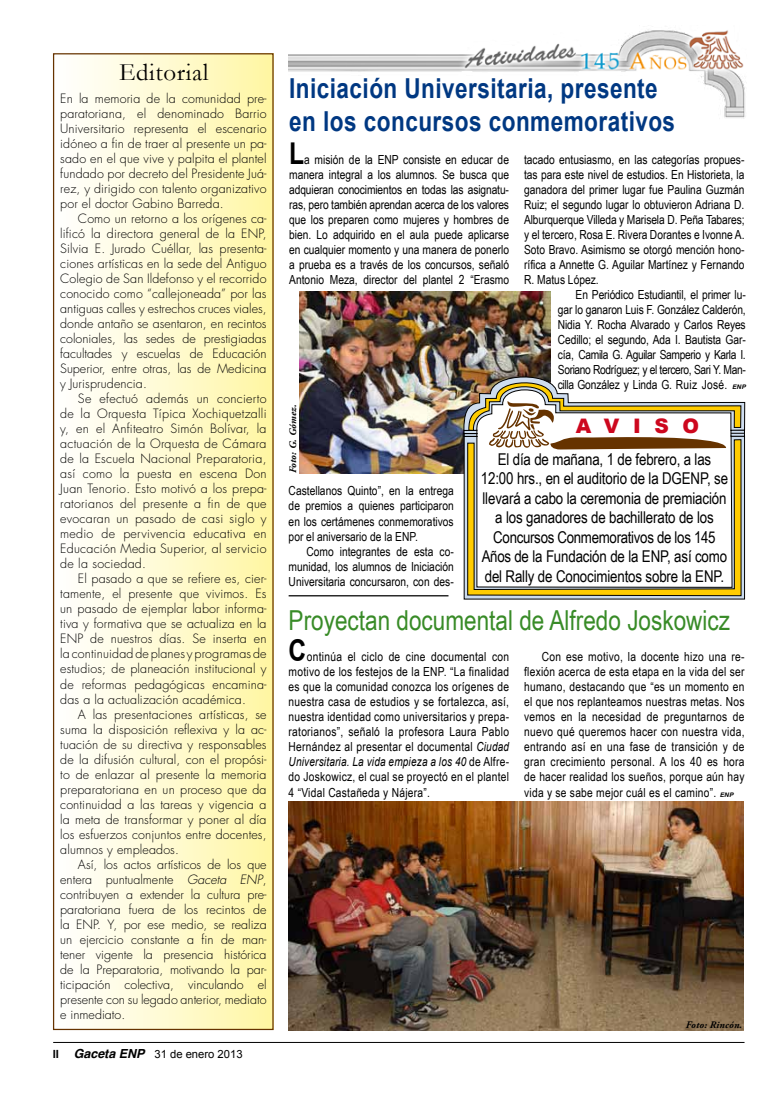
<style>
.page{position:relative;width:780px;height:1101px;background:#fff}
.page>*{position:absolute;margin:0;border:0;box-sizing:border-box;transform-origin:0 0}
.t1{font:700 30px "Arial";color:#000;scale:.82 1}
.t2{font:700 27.5px/33px "Arial";letter-spacing:.02em;color:#003882;scale:.82 1}
.t3{font:27.5px "Arial Narrow";color:#388b27}
.t4{font:25px "Garamond";letter-spacing:.025em;color:#000}
.t5{font:900 20px "Arial";letter-spacing:.68em;color:#cd071e}
.t6{font:16.25px/19.5px "Arial Narrow";letter-spacing:-.01em;color:#000;text-align:center}
.t7{font:300 12.5px/15px "Futura Std";letter-spacing:.01em;color:#000;text-align:justify}
.t8{font:12.5px/15px "Arial Narrow";color:#000;text-align:justify}
.t9{font:12.5px "Arial Narrow";letter-spacing:-.03em;color:#000}
.t10{font:12.5px/15px "Arial Narrow";letter-spacing:.02em;color:#000}
.t11{font:italic 12.5px "Arial";letter-spacing:.02em;color:#000;scale:.8 1}
.t12{font:italic 700 12.5px "Helvetica";color:#000}
.t13{font:11.25px "Arial";color:#000}
.t14{font:italic 700 10px "Adobe Garamond Pro";letter-spacing:.02em;color:#000}
.s1{font-style:italic}
.s2{font-family:"Arial";font-style:normal;font-size:11.25px}
.s3{font-family:"Helvetica";font-weight:700;font-style:italic;font-size:6.25px}
.s4{font-family:"Arial";font-style:italic}
.s5{font-family:"Arial Narrow";font-style:normal}
</style>
<div class="page">
<hr style="left:53px;top:1041px;width:691px;height:1px;background:#000">
<img style="left:299px;top:291px;width:252px;height:183px">
<div style="left:54px;top:54px;width:219px;height:975px;background:linear-gradient(to right,#fff,#fff6a4)"></div>
<div style="left:53px;top:53px;width:220px;height:976px;border:1px solid #630"></div>
<img style="left:288px;top:30px;width:458px;height:89px">
<svg style="left:464px;top:476px;width:280px;height:123px;background:#949faa"></svg>
<svg style="left:467px;top:476px;width:274px;height:119px"></svg>
<svg style="left:463px;top:370px;width:281px;height:106px"></svg>
<hr style="left:288px;top:595px;width:160px;height:1px;background:#000">
<img style="left:288px;top:801px;width:455px;height:228px">
<h3 class="t4" style="left:119px;top:57px;width:91px">Editorial</h3>
<p class="t7" style="left:60px;top:91px;width:208px">En la memoria de la comunidad pre&shy;paratoriana, el denominado Barrio Universitario representa el escenario idóneo a fin de traer al presente un pa&shy;sado en el que vive y palpita el plantel fundado por decreto del Presidente Juá&shy;rez, y dirigido con talento organizativo por el doctor Gabino Barreda.</p>
<p class="t7" style="left:60px;top:211px;width:208px;text-indent:18px">Como un retorno a los orígenes ca&shy;lificó la directora general de la ENP, Silvia E. Jurado Cuéllar, las presenta&shy;ciones artísticas en la sede del Antiguo Colegio de San Ildefonso y el recorrido conocido como “callejoneada” por las antiguas calles y estrechos cruces viales, donde antaño se asentaron, en recintos coloniales, las sedes de prestigiadas facultades y escuelas de Educación Superior, entre otras, las de Medicina y Jurisprudencia.</p>
<p class="t7" style="left:60px;top:391px;width:208px;text-indent:18px">Se efectuó además un concierto de la Orquesta Típica Xochiquetzalli y, en el Anfiteatro Simón Bolívar, la actuación de la Orquesta de Cámara de la Escuela Nacional Preparatoria, así como la puesta en escena Don Juan Tenorio. Esto motivó a los prepa&shy;ratorianos del presente a fin de que evocaran un pasado de casi siglo y medio de pervivencia educativa en Educación Media Superior, al servicio de la sociedad.</p>
<p class="t7" style="left:60px;top:571px;width:208px;text-indent:18px">El pasado a que se refiere es, cier&shy;tamente, el presente que vivimos. Es un pasado de ejemplar labor informa&shy;tiva y formativa que se actualiza en la ENP de nuestros días. Se inserta en la continuidad de planes y programas de estudios; de planeación institucional y de reformas pedagógicas encamina&shy;das a la actualización académica.</p>
<p class="t7" style="left:60px;top:706px;width:208px;text-indent:18px">A las presentaciones artísticas, se suma la disposición reflexiva y la ac&shy;tuación de su directiva y responsables de la difusión cultural, con el propósi&shy;to de enlazar al presente la memoria preparatoriana en un proceso que da continuidad a las tareas y vigencia a la meta de transformar y poner al día los esfuerzos conjuntos entre docentes, alumnos y empleados.</p>
<p class="t7" style="left:60px;top:856px;width:208px;text-indent:18px">Así, los actos artísticos de los que entera puntualmente <span class="s1">Gaceta ENP</span>, contribuyen a extender la cultura pre&shy;paratoriana fuera de los recintos de la ENP. Y, por ese medio, se realiza un ejercicio constante a fin de man&shy;tener vigente la presencia histórica de la Preparatoria, motivando la par&shy;ticipación colectiva, vinculando el presente con su legado anterior, mediato e inmediato.</p>
<p class="t12" style="left:53px;top:1043px;width:76px"><span class="s2">II</span> Gaceta ENP</p>
<p class="t13" style="left:154px;top:1046px;width:90px">31 de enero 2013</p>
<h2 class="t2" style="left:289px;top:73px;width:472px">Iniciación Universitaria, presente en los concursos conmemorativos</h2>
<h1 class="t1" style="left:289px;top:133px;width:20px">L</h1>
<p class="t8" style="left:289px;top:151px;width:221px;text-indent:15px">a misión de la ENP consiste en educar de manera integral a los alumnos. Se busca que adquieran conocimientos en todas las asignatu&shy;ras, pero también aprendan acerca de los valores que los preparen como mujeres y hombres de bien. Lo adquirido en el aula puede aplicarse en cualquier momento y una manera de ponerlo a prueba es a través de los concursos, señaló Antonio Meza, director del plantel 2 “Erasmo</p>
<p class="t8" style="left:524px;top:151px;width:222px">tacado entusiasmo, en las categorías propues-</p>
<p class="t8" style="left:524px;top:166px;width:222px">tas para este nivel de estudios. En Historieta, la</p>
<p class="t8" style="left:524px;top:181px;width:222px">ganadora del primer lugar fue Paulina Guzmán</p>
<p class="t8" style="left:524px;top:196px;width:222px">Ruiz; el segundo lugar lo obtuvieron Adriana D.</p>
<p class="t8" style="left:524px;top:211px;width:222px">Alburquerque Villeda y Marisela D. Peña Tabares;</p>
<p class="t8" style="left:524px;top:226px;width:222px">y el tercero, Rosa E. Rivera Dorantes e Ivonne A.</p>
<p class="t8" style="left:524px;top:241px;width:222px">Soto Bravo. Asimismo se otorgó mención hono-</p>
<p class="t8" style="left:524px;top:256px;width:222px">rífica a Annette G. Aguilar Martínez y Fernando</p>
<p class="t8" style="left:524px;top:271px;width:76px">R. Matus López.</p>
<p class="t8" style="left:575px;top:287px;width:172px">En Periódico Estudiantil, el primer lu-</p>
<p class="t8" style="left:558px;top:302px;width:189px">gar lo ganaron Luis F. González Calderón,</p>
<p class="t8" style="left:558px;top:317px;width:189px">Nidia Y. Rocha Alvarado y Carlos Reyes</p>
<p class="t8" style="left:558px;top:332px;width:189px">Cedillo; el segundo, Ada I. Bautista Gar-</p>
<p class="t9" style="left:558px;top:345px;width:189px">cía, Camila G. Aguilar Samperio y Karla I.</p>
<p class="t9" style="left:558px;top:360px;width:189px">Soriano Rodríguez; y el tercero, Sari Y. Man-</p>
<p class="t8" style="left:558px;top:377px;width:189px">cilla González y Linda G. Ruiz José. <span class="s3">enp</span></p>
<p class="t14" style="left:287px;top:473px;width:70px;rotate:-90deg">Foto: G. Gómez.</p>
<p class="t8" style="left:288px;top:483px;width:167px">Castellanos Quinto”, en la entrega de premios a quienes participaron en los certámenes conmemorativos por el aniversario de la ENP.</p>
<p class="t8" style="left:288px;top:543px;width:167px;text-indent:18px">Como integrantes de esta co&shy;munidad, los alumnos de Iniciación Universitaria concursaron, con des-</p>
<h3 class="t5" style="left:575px;top:411px;width:125px">AVISO</h3>
<p class="t6" style="left:481px;top:448px;width:249px">El día de mañana, 1 de febrero, a las 12:00 hrs., en el auditorio de la DGENP, se llevará a cabo la ceremonia de premiación a los ganadores de bachillerato de los Concursos Conmemorativos de los 145<br>Años de la Fundación de la ENP, así como del Rally de Conocimientos sobre la ENP.</p>
<h2 class="t3" style="left:288px;top:600px;width:443px">Proyectan documental de Alfredo Joskowicz</h2>
<h1 class="t1" style="left:288px;top:630px;width:23px">C</h1>
<p class="t8" style="left:524px;top:649px;width:222px;text-indent:18px">Con ese motivo, la docente hizo una re&shy;flexión acerca de esta etapa en la vida del ser humano, destacando que “es un momento en el que nos replanteamos nuestras metas. Nos vemos en la necesidad de preguntarnos de nuevo qué queremos hacer con nuestra vida, entrando así en una fase de transición y de gran crecimiento personal. A los 40 es hora de hacer realidad los sueños, porque aún hay vida y se sabe mejor cuál es el camino”. <span class="s3">ENP</span></p>
<p class="t8" style="left:288px;top:649px;width:222px;text-indent:18px">ontinúa el ciclo de cine documental con motivo de los festejos de la ENP. “La finalidad es que la comunidad conozca los orígenes de nuestra casa de estudios y se fortalezca, así, nuestra identidad como universitarios y prepa&shy;ratorianos”, señaló la profesora Laura Pablo Hernández al presentar el documental <span class="s4">Ciudad</span></p>
<p class="t11" style="left:288px;top:753px;width:277px">Universitaria. La vida empieza a los 40 <span class="s5">de Alfre-</span></p>
<p class="t10" style="left:288px;top:769px;width:222px">do Joskowicz, el cual se proyectó en el plantel<br>4 “Vidal Castañeda y Nájera”.</p>
<p class="t14" style="left:685px;top:1019px;width:58px">Foto: Rincón.</p>
</div>
